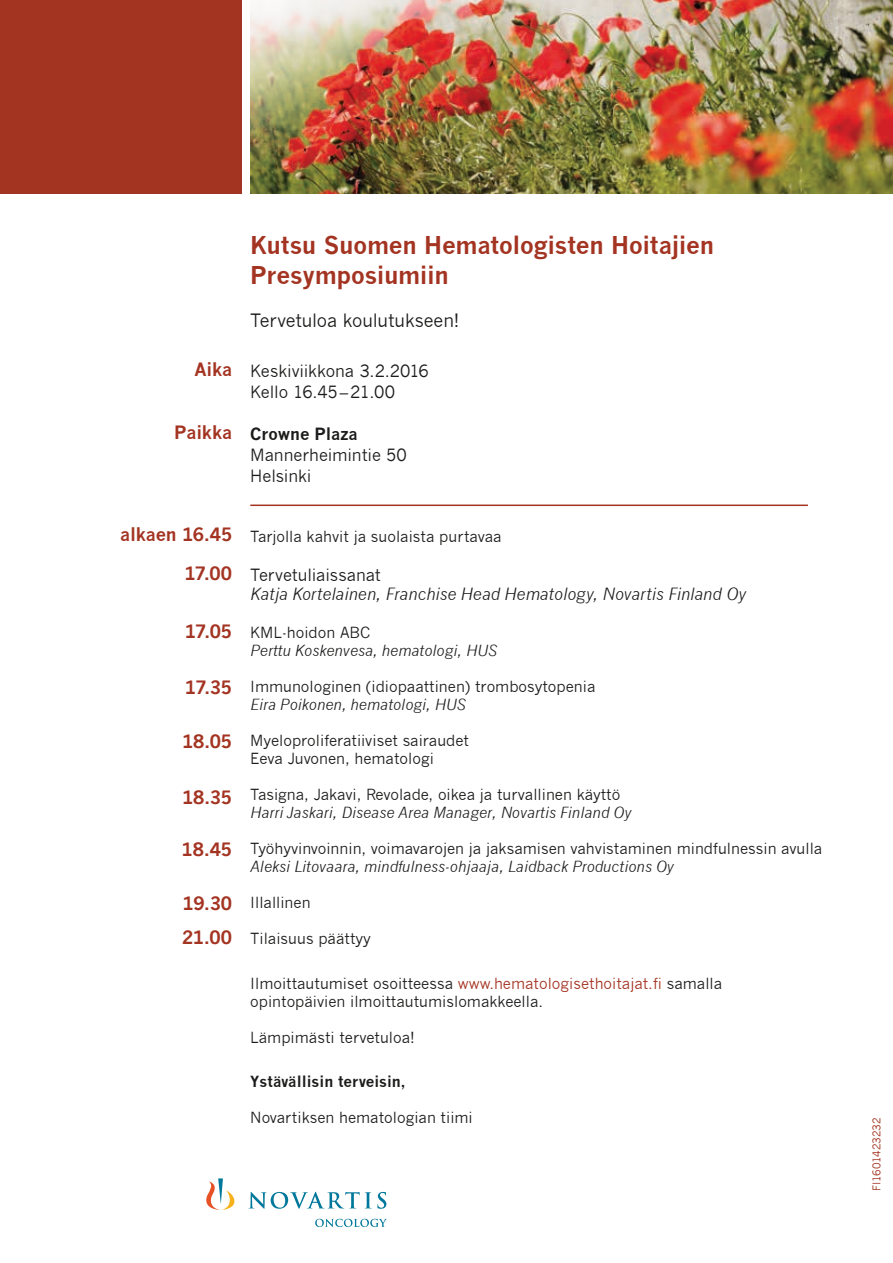
<style>
.page{position:relative;width:893px;height:1263px;background:#fff}
.page>*{position:absolute;margin:0;border:0;box-sizing:border-box;transform-origin:0 0}
.t1{font:700 24px/30px "News Gothic";letter-spacing:-.01em;color:#a43422}
.t2{font:700 18px/39px "News Gothic";letter-spacing:-.015em;color:#a43422;text-align:right}
.t3{font:18px "News Gothic";letter-spacing:-.005em;color:#1c1c1b}
.t4{font:16.5px/21px "News Gothic";letter-spacing:-.005em;color:#1c1c1b}
.t5{font:italic 16.5px "News Gothic";letter-spacing:-.005em;color:#1c1c1b}
.t6{font:700 16.5px "News Gothic";letter-spacing:-.005em;color:#1c1c1b}
.t7{font:15px/18px "News Gothic";color:#1c1c1b}
.t8{font:italic 15px "News Gothic";color:#1c1c1b}
.t9{font:700 15px "News Gothic";color:#1c1c1b}
.t10{font:10.5px "News Gothic";color:#a43422}
.s1{color:#a43422}
</style>
<div class="page">
<div style="left:0;top:0;width:241px;height:194px;background:#a43422"></div>
<img style="left:250px;top:0;width:643px;height:194px">
<hr style="left:250px;top:504px;width:558px;height:2px;background:#a43422">
<svg style="left:315px;top:1219px;width:72px;height:8px"></svg>
<svg style="left:249px;top:1192px;width:137px;height:17px"></svg>
<svg style="left:206px;top:1178px;width:29px;height:32px"></svg>
<p class="t2" style="left:195px;top:350px;width:39px">Aika</p>
<p class="t2" style="left:174px;top:413px;width:59px">Paikka</p>
<p class="t2" style="left:120px;top:514px;width:113px">alkaen 16.45<br>17.00</p>
<p class="t2" style="left:185px;top:612px;width:49px">17.05</p>
<p class="t2" style="left:185px;top:668px;width:49px">17.35</p>
<p class="t2" style="left:182px;top:722px;width:52px">18.05</p>
<p class="t2" style="left:182px;top:778px;width:52px">18.35</p>
<p class="t2" style="left:182px;top:829px;width:52px">18.45</p>
<p class="t2" style="left:182px;top:886px;width:52px;line-height:34.3px;text-align:left">19.30<br>21.00</p>
<h1 class="t1" style="left:250px;top:230px;width:465px">Kutsu Suomen Hematologisten Hoitajien<br>Presymposiumiin</h1>
<p class="t3" style="left:250px;top:310px;width:211px">Tervetuloa koulutukseen!</p>
<p class="t4" style="left:250px;top:361px;width:180px">Keskiviikkona 3.2.2016<br>Kello 16.45–21.00</p>
<p class="t6" style="left:250px;top:424px;width:109px">Crowne Plaza</p>
<p class="t4" style="left:250px;top:445px;width:158px">Mannerheimintie 50<br>Helsinki</p>
<p class="t7" style="left:250px;top:527px;width:253px">Tarjolla kahvit ja suolaista purtavaa</p>
<p class="t4" style="left:250px;top:564px;width:132px">Tervetuliaissanat</p>
<p class="t5" style="left:250px;top:585px;width:497px">Katja Kortelainen, Franchise Head Hematology, Novartis Finland Oy</p>
<p class="t7" style="left:250px;top:623px;width:122px">KML-hoidon ABC</p>
<p class="t8" style="left:250px;top:642px;width:248px">Perttu Koskenvesa, hematologi, HUS</p>
<p class="t7" style="left:250px;top:677px;width:347px">Immunologinen (idiopaattinen) trombosytopenia</p>
<p class="t8" style="left:250px;top:696px;width:217px">Eira Poikonen, hematologi, HUS</p>
<p class="t7" style="left:250px;top:731px;width:220px">Myeloproliferatiiviset sairaudet<br>Eeva Juvonen, hematologi</p>
<p class="t7" style="left:250px;top:785px;width:372px">Tasigna, Jakavi, Revolade, oikea ja turvallinen käyttö</p>
<p class="t8" style="left:250px;top:804px;width:383px">Harri Jaskari, Disease Area Manager, Novartis Finland Oy</p>
<p class="t7" style="left:250px;top:839px;width:574px">Työhyvinvoinnin, voimavarojen ja jaksamisen vahvistaminen mindfulnessin avulla</p>
<p class="t8" style="left:250px;top:858px;width:425px">Aleksi Litovaara, mindfulness-ohjaaja, Laidback Productions Oy</p>
<p class="t7" style="left:250px;top:893px;width:62px">Illallinen</p>
<p class="t7" style="left:250px;top:929px;width:122px">Tilaisuus päättyy</p>
<p class="t7" style="left:250px;top:974px;width:473px">Ilmoittautumiset osoitteessa <span class="s1">www.hematologisethoitajat.fi</span> samalla opintopäivien ilmoittautumislomakkeella.</p>
<p class="t7" style="left:250px;top:1028px;width:166px">Lämpimästi tervetuloa!</p>
<p class="t9" style="left:250px;top:1072px;width:157px">Ystävällisin terveisin,</p>
<p class="t7" style="left:250px;top:1108px;width:224px">Novartiksen hematologian tiimi</p>
<p class="t10" style="left:871px;top:1191px;width:75px;rotate:-90deg">FI1601423232</p>
</div>
